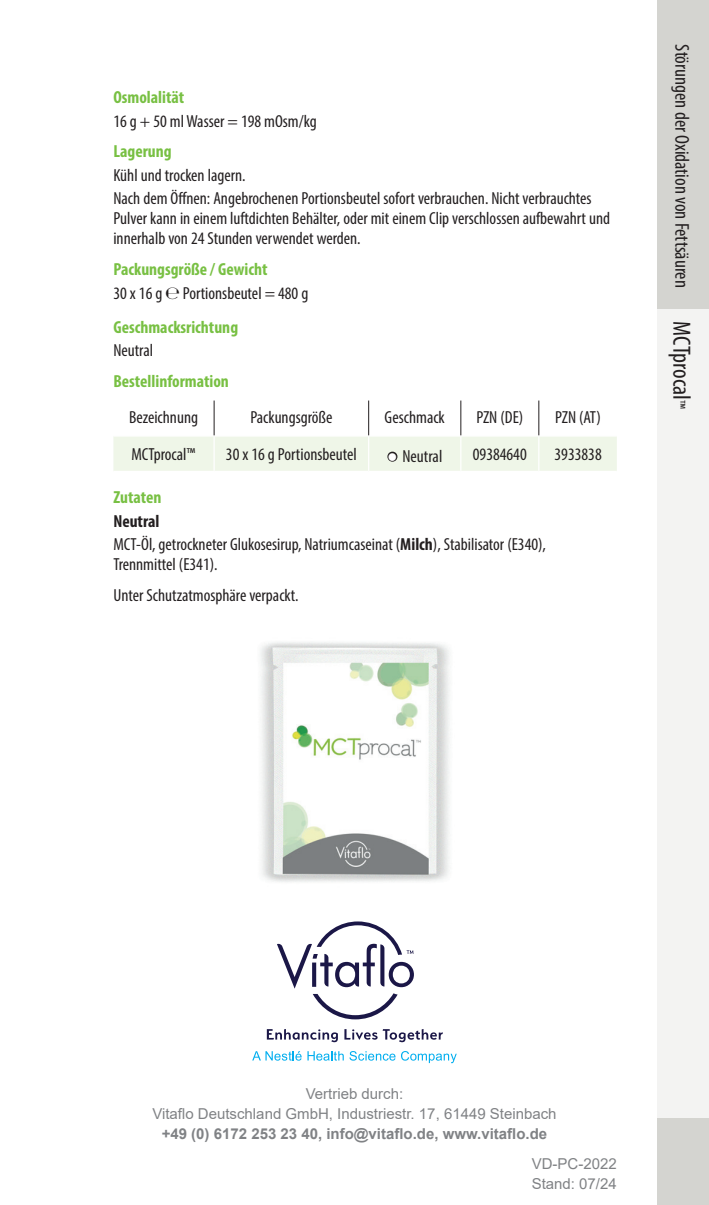
<style>
.page{position:relative;width:709px;height:1205px;background:#fff}
.page>*{position:absolute;margin:0;border:0;box-sizing:border-box;transform-origin:0 0}
.t1{font:condensed 25px "Myriad Pro";color:#231f20}
.t2{font:condensed 20px "Myriad Pro";color:#231f20}
.t3{font:condensed 17.5px/23.5px "Myriad Pro";color:#231f20}
.t4{font:700 condensed 17.5px "Myriad Pro";color:#78c043}
.t5{font:15px/20px "Arial";color:#808285}
.t6{font:700 15px "Arial";color:#808285}
.s1{font-weight:700;color:#78c043}
.s2{font-weight:300;font-stretch:normal}
.s3{font-family:"Verdana";font-weight:700;font-stretch:normal}
.s4{font-weight:700}
.s5{font-size:17.5px}
</style>
<div class="page">
<div style="left:113px;top:437px;width:504px;height:34px;background:#eff6e8"></div>
<hr style="left:213px;top:437px;width:2px;height:34px;background:#fff">
<hr style="left:368px;top:437px;width:1px;height:34px;background:#fff">
<hr style="left:460px;top:437px;width:1px;height:34px;background:#fff">
<hr style="left:538px;top:437px;width:1px;height:34px;background:#fff">
<hr style="left:214px;top:400px;width:1px;height:35px;background:#231f20">
<hr style="left:368px;top:400px;width:1px;height:35px;background:#231f20">
<hr style="left:460px;top:400px;width:1px;height:35px;background:#231f20">
<hr style="left:538px;top:400px;width:1px;height:35px;background:#231f20">
<div style="left:657px;top:309px;width:52px;height:809px;background:#f3f3f2"></div>
<div style="left:657px;top:1118px;width:52px;height:87px;background:#d4d4d0"></div>
<div style="left:657px;top:0;width:52px;height:309px;background:#d4d4d0"></div>
<img style="left:260px;top:642px;width:190px;height:240px">
<svg style="left:267px;top:1029px;width:71px;height:13px"></svg>
<svg style="left:344px;top:1029px;width:99px;height:13px"></svg>
<svg style="left:252px;top:1051px;width:49px;height:9px"></svg>
<svg style="left:307px;top:1051px;width:88px;height:9px"></svg>
<svg style="left:401px;top:1051px;width:56px;height:12px"></svg>
<svg style="left:277px;top:921px;width:137px;height:98px"></svg>
<p class="t4" style="left:113px;top:86px;width:72px">Osmolalität</p>
<p class="t3" style="left:113px;top:109px;width:205px">16 g + 50 ml Wasser = 198 mOsm/kg</p>
<p class="t4" style="left:113px;top:141px;width:60px">Lagerung</p>
<p class="t3" style="left:113px;top:163px;width:480px">Kühl und trocken lagern.<br>Nach dem Öffnen: Angebrochenen Portionsbeutel sofort verbrauchen. Nicht verbrauchtes</p>
<p class="t3" style="left:113px;top:208px;width:498px;line-height:20px">Pulver kann in einem luftdichten Behälter, oder mit einem Clip verschlossen aufbewahrt und innerhalb von 24 Stunden verwendet werden.</p>
<p class="t3" style="left:113px;top:257px;width:196px"><span class="s1">Packungsgröße / Gewicht<br></span>30 x 16 g <span class="s2">℮</span> Portionsbeutel = 480 g</p>
<p class="t4" style="left:113px;top:316px;width:126px">Geschmacksrichtung</p>
<p class="t3" style="left:113px;top:339px;width:41px">Neutral</p>
<p class="t4" style="left:113px;top:370px;width:117px">Bestellinformation</p>
<p class="t3" style="left:129px;top:405px;width:70px">Bezeichnung</p>
<p class="t3" style="left:250px;top:405px;width:84px">Packungsgröße</p>
<p class="t3" style="left:384px;top:405px;width:62px">Geschmack</p>
<p class="t3" style="left:476px;top:405px;width:48px">PZN (DE)</p>
<p class="t3" style="left:555px;top:405px;width:47px">PZN (AT)</p>
<p class="t3" style="left:131px;top:442px;width:66px">MCTprocal™</p>
<p class="t3" style="left:226px;top:442px;width:132px">30 x 16 g Portionsbeutel</p>
<p class="t3" style="left:387px;top:444px;width:57px"><span class="s3">●</span> Neutral</p>
<p class="t3" style="left:473px;top:442px;width:55px">09384640</p>
<p class="t3" style="left:554px;top:442px;width:49px">3933838</p>
<p class="t4" style="left:113px;top:486px;width:50px">Zutaten</p>
<p class="t3" style="left:113px;top:509px;width:434px"><span class="s4">Neutral<br></span>MCT-Öl, getrockneter Glukosesirup, Natriumcaseinat (<span class="s4">Milch</span>), Stabilisator (E340),</p>
<p class="t3" style="left:113px;top:549px;width:186px;line-height:30.5px">Trennmittel (E341).<br>Unter Schutzatmosphäre verpackt.</p>
<p class="t2" style="left:694px;top:44px;width:245px;rotate:90deg">Störungen der Oxidation von Fettsäuren</p>
<h1 class="t1" style="left:697px;top:321px;width:89px;rotate:90deg">MCTprocal<span class="s5">™</span></h1>
<p class="t5" style="left:152px;top:1083px;width:406px;text-align:center">Vertrieb durch:<br>Vitaflo Deutschland GmbH, Industriestr. 17, 61449 Steinbach</p>
<p class="t6" style="left:162px;top:1123px;width:387px">+49 (0) 6172 253 23 40, info@vitaflo.de, www.vitaflo.de</p>
<p class="t5" style="left:531px;top:1153px;width:87px">VD-PC-2022<br>Stand: 07/24</p>
</div>
